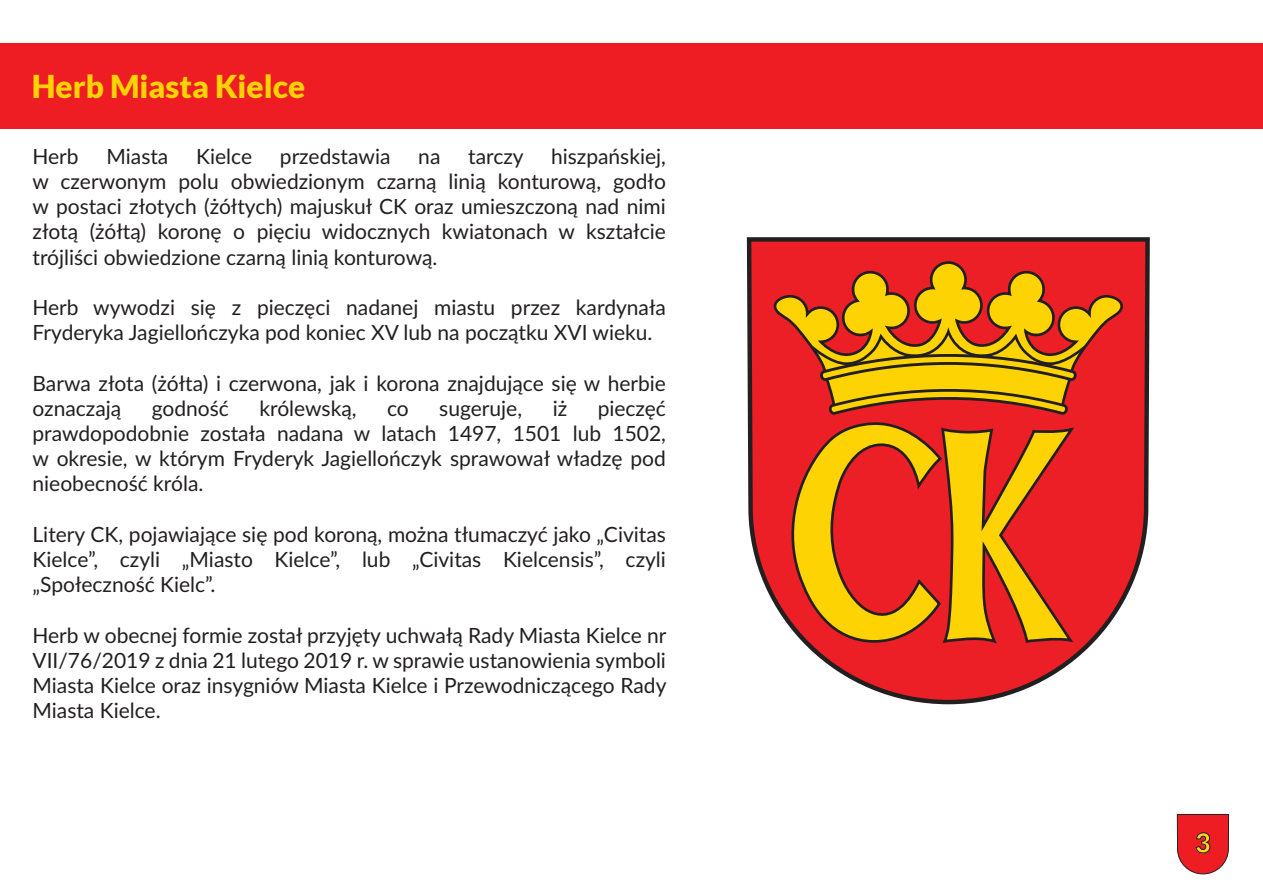
<style>
.page{position:relative;width:1263px;height:893px;background:#fff}
.page>*{position:absolute;margin:0;border:0;box-sizing:border-box;transform-origin:0 0}
.t1{font:900 31.5px "Lato";color:#fed304}
.t2{font:900 27px "Lato";color:#fdd323}
.t3{font:21px/25.2px "Lato";color:#231f20;text-align:justify}
</style>
<div class="page">
<div style="left:0;top:44px;width:1263px;height:85px;background:#ee1d23"></div>
<svg style="left:1177px;top:814px;width:52px;height:60px;background:#dd3036"></svg>
<svg style="left:746px;top:237px;width:404px;height:468px"></svg>
<svg style="left:773px;top:260px;width:354px;height:427px;background:#de5d24"></svg>
<h1 class="t1" style="left:32px;top:68px;width:275px">Herb Miasta Kielce</h1>
<p class="t3" style="left:33px;top:143px;width:635px;text-indent:518px">hiszpańskiej, w czerwonym polu obwiedzionym czarną linią konturową, godło w postaci złotych (żółtych) majuskuł CK oraz umieszczoną nad nimi złotą (żółtą) koronę o pięciu widocznych kwiatonach w kształcie trójliści obwiedzione czarną linią konturową.</p>
<p class="t3" style="left:33px;top:294px;width:635px">Herb wywodzi się z pieczęci nadanej miastu przez kardynała<br>Fryderyka Jagiellończyka pod koniec XV lub na początku XVI wieku.</p>
<p class="t3" style="left:33px;top:370px;width:635px">Barwa złota (żółta) i czerwona, jak i korona znajdujące się w herbie oznaczają</p>
<p class="t3" style="left:33px;top:143px;width:48px">Herb</p>
<p class="t3" style="left:107px;top:143px;width:63px">Miasta</p>
<p class="t3" style="left:196px;top:143px;width:57px">Kielce</p>
<p class="t3" style="left:280px;top:143px;width:112px">przedstawia</p>
<p class="t3" style="left:418px;top:143px;width:24px">na</p>
<p class="t3" style="left:468px;top:143px;width:57px">tarczy</p>
<p class="t3" style="left:152px;top:395px;width:79px">godność</p>
<p class="t3" style="left:259px;top:395px;width:99px">królewską,</p>
<p class="t3" style="left:387px;top:395px;width:23px">co</p>
<p class="t3" style="left:439px;top:395px;width:84px">sugeruje,</p>
<p class="t3" style="left:553px;top:395px;width:16px">iż</p>
<p class="t3" style="left:33px;top:395px;width:635px;text-indent:565px">pieczęć prawdopodobnie została nadana w latach 1497, 1501 lub 1502, w okresie, w którym Fryderyk Jagiellończyk sprawował władzę pod nieobecność króla.</p>
<p class="t3" style="left:33px;top:521px;width:635px">Litery CK, pojawiające się pod koroną, można tłumaczyć jako „Civitas Kielce”, czyli „Miasto Kielce”, lub „Civitas Kielcensis”, czyli „Społeczność Kielc”.</p>
<p class="t3" style="left:33px;top:622px;width:635px">Herb w obecnej formie został przyjęty uchwałą Rady Miasta Kielce nr VII/76/2019 z dnia 21 lutego 2019 r. w sprawie ustanowienia symboli Miasta Kielce oraz insygniów Miasta Kielce i Przewodniczącego Rady Miasta Kielce.</p>
<p class="t2" style="left:1195px;top:827px;width:17px">3</p>
</div>
